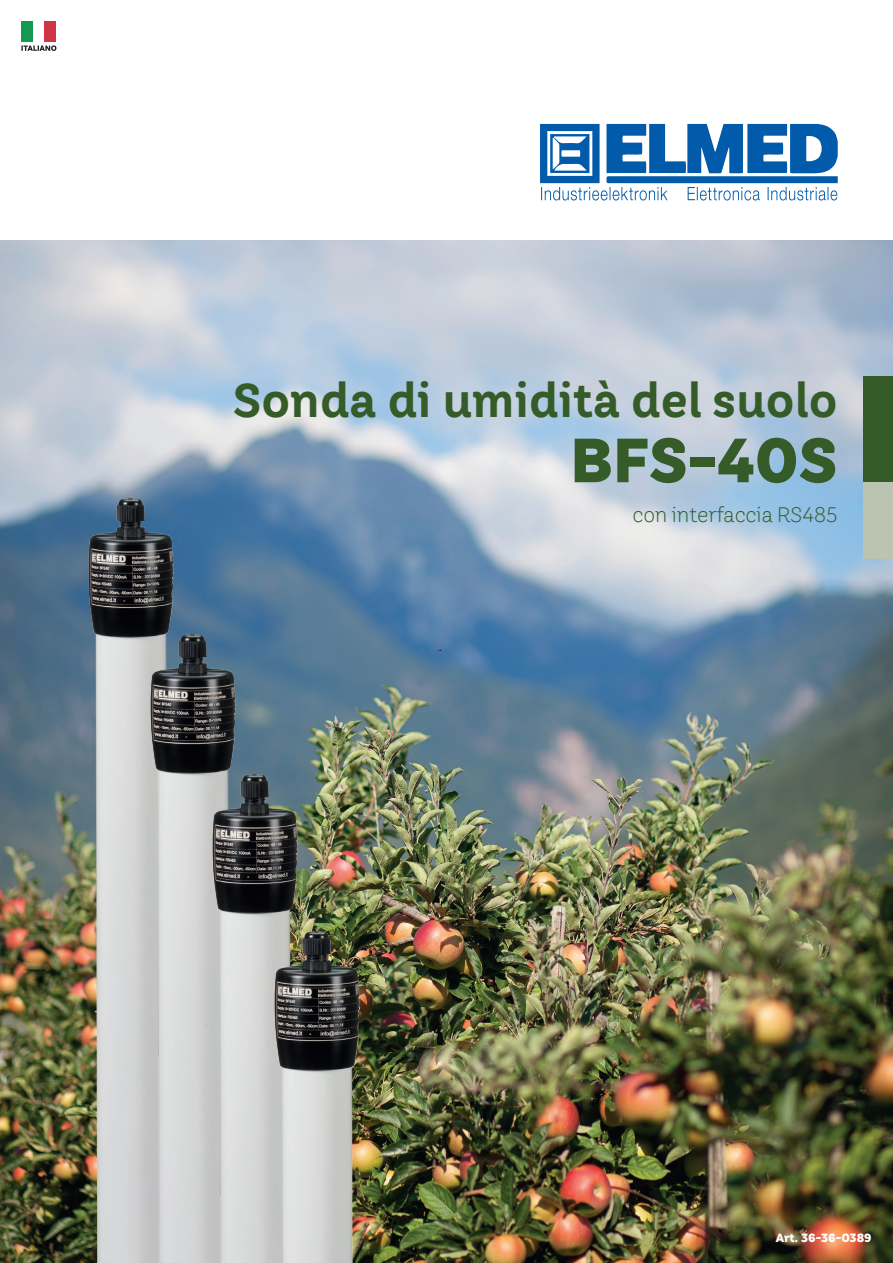
<style>
.page{position:relative;width:893px;height:1263px;background:#fff}
.page>*{position:absolute;margin:0;border:0;box-sizing:border-box;transform-origin:0 0}
.t1{font:800 62.25px "TT Hazelnuts";color:#345b28}
.t2{font:700 47.25px "TT Hazelnuts";color:#345b28}
.t3{font:300 21px "TT Hazelnuts";color:#345b28}
.t4{font:800 12px "TT Hazelnuts";color:#fff}
</style>
<div class="page">
<img style="left:0;top:240px;width:893px;height:1023px">
<div style="left:863px;top:376px;width:30px;height:106px;background:#345b28"></div>
<svg style="left:540px;top:124px;width:298px;height:76px"></svg>
<div style="left:863px;top:482px;width:30px;height:77px;background:#bbc3b1"></div>
<img style="left:87px;top:486px;width:87px;height:777px">
<img style="left:149px;top:622px;width:87px;height:641px">
<img style="left:211px;top:762px;width:87px;height:501px">
<img style="left:273px;top:919px;width:86px;height:344px">
<div style="left:21px;top:21px;width:12px;height:21px;background:#139951"></div>
<div style="left:44px;top:21px;width:12px;height:21px;background:#d13444"></div>
<svg style="left:21px;top:45px;width:35px;height:6px"></svg>
<p class="t2" style="left:233px;top:369px;width:606px">Sonda di umidità del suolo</p>
<h1 class="t1" style="left:570px;top:419px;width:269px">BFS-40S</h1>
<p class="t3" style="left:633px;top:501px;width:207px">con interfaccia RS485</p>
<p class="t4" style="left:776px;top:1229px;width:98px">Art. 36-36-0389</p>
</div>
